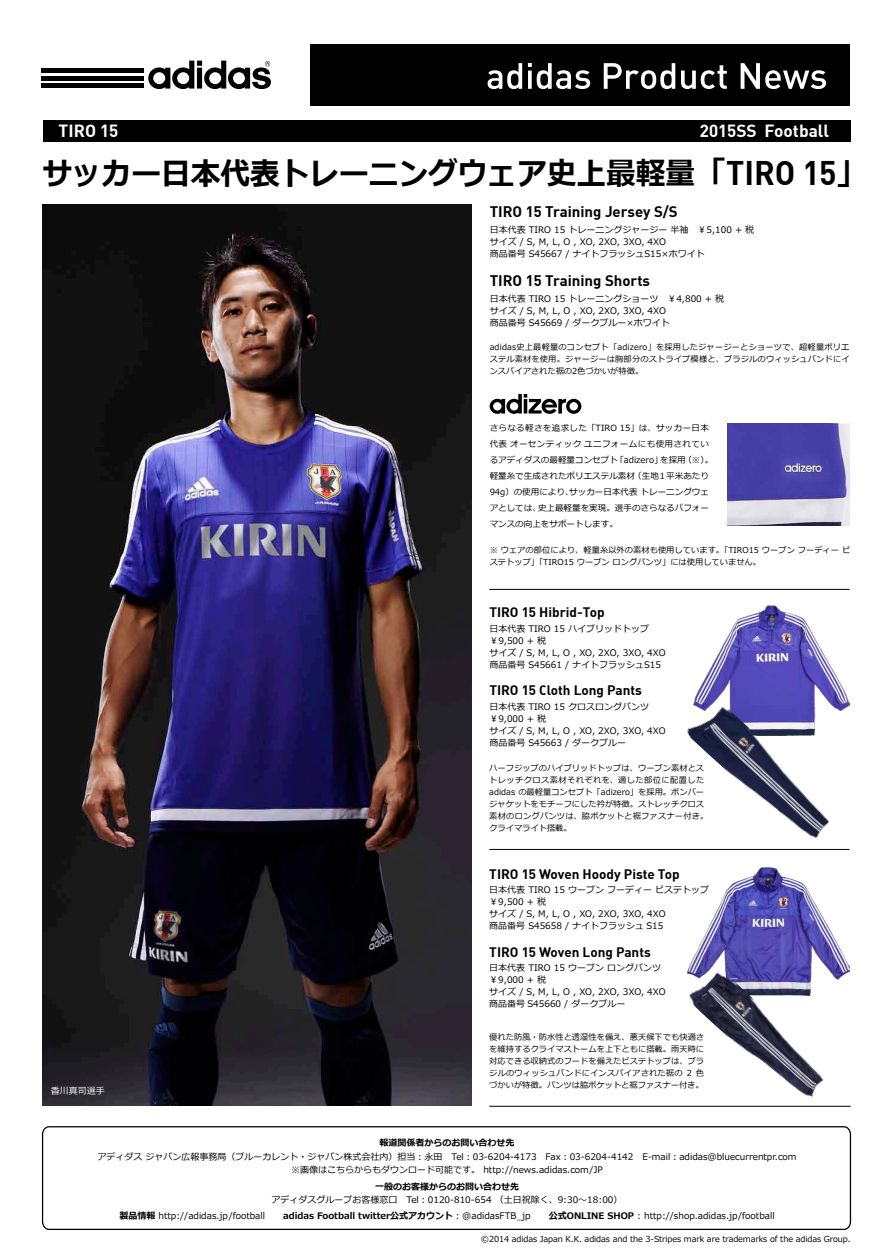
<style>
.page{position:relative;width:888px;height:1260px;background:#fff}
.page>*{position:absolute;margin:0;border:0;box-sizing:border-box;transform-origin:0 0}
.t1{font:700 31.05px "Meiryo";color:#000;scale:.95 1}
.t2{font:700 17.25px "Adi Haus";color:#fff}
.t3{font:700 15px "Adi Haus";color:#000}
.t4{font:700 13.5px "Adi Haus";color:#000}
.t5{font:9px/12px "Meiryo";color:#000}
.t6{font:700 9px "Meiryo";color:#000}
.t7{font:9px "Meiryo";color:#fff}
.t8{font:8.55px/15.9px "Meiryo";color:#000}
.t9{font:8.25px/12px "Meiryo";color:#000;text-align:justify}
.s1{font-size:32.55px}
.s2{font-family:"Adi Haus";font-size:33.45px}
.s3{font-weight:700}
.s4{font-weight:400}
</style>
<div class="page">
<div style="left:310px;top:44px;width:540px;height:61px;background:#000"></div>
<svg style="left:148px;top:61px;width:123px;height:28px"></svg>
<hr style="left:42px;top:69px;width:102px;height:4px;background:#000">
<hr style="left:42px;top:76px;width:102px;height:4px;background:#000">
<hr style="left:42px;top:84px;width:102px;height:4px;background:#000">
<svg style="left:488px;top:63px;width:34px;height:26px"></svg>
<svg style="left:528px;top:63px;width:62px;height:26px"></svg>
<svg style="left:604px;top:63px;width:71px;height:26px"></svg>
<svg style="left:681px;top:65px;width:46px;height:24px"></svg>
<svg style="left:741px;top:63px;width:85px;height:26px"></svg>
<div style="left:43px;top:120px;width:807px;height:21px;background:#000"></div>
<hr style="left:489px;top:1106px;width:362px;height:1px;background:#000">
<svg style="left:41px;top:1126px;width:811px;height:104px"></svg>
<img style="left:43px;top:205px;width:428px;height:901px">
<svg style="left:490px;top:394px;width:91px;height:20px"></svg>
<img style="left:695px;top:606px;width:154px;height:105px">
<img style="left:687px;top:698px;width:153px;height:140px">
<img style="left:690px;top:867px;width:160px;height:113px">
<img style="left:686px;top:965px;width:147px;height:141px">
<hr style="left:489px;top:589px;width:361px;height:1px;background:#000">
<img style="left:727px;top:424px;width:123px;height:102px">
<hr style="left:489px;top:849px;width:361px;height:1px;background:#000">
<p class="t2" style="left:59px;top:119px;width:61px">TIRO 15</p>
<p class="t2" style="left:700px;top:119px;width:131px">2015SS Football</p>
<p class="t1" style="left:43px;top:156px;width:870px">サッカー日本代表トレーニングウェア史上最軽量<span class="s1">「</span><span class="s2">TIRO 15</span><span class="s1">」</span></p>
<p class="t3" style="left:490px;top:202px;width:190px">TIRO 15 Training Jersey S/S</p>
<p class="t5" style="left:490px;top:224px;width:266px">日本代表 TIRO 15 トレーニングジャージー 半袖　￥5,100 + 税サイズ / S, M, L, O , XO, 2XO, 3XO, 4XO<br>商品番号 S45667 / ナイトフラッシュS15×ホワイト</p>
<p class="t3" style="left:490px;top:271px;width:162px">TIRO 15 Training Shorts</p>
<p class="t5" style="left:490px;top:293px;width:236px">日本代表 TIRO 15 トレーニングショーツ　￥4,800 + 税サイズ / S, M, L, O , XO, 2XO, 3XO, 4XO<br>商品番号 S45669 / ダークブルー×ホワイト</p>
<p class="t9" style="left:490px;top:341px;width:361px">adidas史上最軽量のコンセプト「adizero」を採用したジャージーとショーツで、超軽量ポリエステル素材を使用。ジャージーは胸部分のストライプ模様と、ブラジルのウィッシュバンドにインスパイアされた裾の2色づかいが特徴。</p>
<p class="t8" style="left:490px;top:420px;width:225px">さらなる軽さを追求した「TIRO 15」は、サッカー日本代表 オーセンティック ユニフォームにも使用されているアディダスの最軽量コンセプト「adizero」を採用（※）。軽量糸で生成されたポリエステル素材（生地1平米あたり<br>94g）の使用により、サッカー日本代表 トレーニングウェアとしては、史上最軽量を実現。選手のさらなるパフォーマンスの向上をサポートします。</p>
<p class="t9" style="left:490px;top:544px;width:362px">※ ウェアの部位により、軽量糸以外の素材も使用しています。「TIRO15 ウーブン フーディー ピステトップ」「TIRO15 ウーブン ロングパンツ」には使用していません。</p>
<p class="t4" style="left:489px;top:604px;width:117px">TIRO 15 Hibrid-Top</p>
<p class="t5" style="left:489px;top:623px;width:178px">日本代表 TIRO 15 ハイブリッドトップ￥9,500 + 税<br>サイズ / S, M, L, O , XO, 2XO, 3XO, 4XO商品番号 S45661 / ナイトフラッシュS15</p>
<p class="t4" style="left:489px;top:682px;width:154px">TIRO 15 Cloth Long Pants</p>
<p class="t5" style="left:489px;top:701px;width:178px">日本代表 TIRO 15 クロスロングパンツ￥9,000 + 税<br>サイズ / S, M, L, O , XO, 2XO, 3XO, 4XO商品番号 S45663 / ダークブルー</p>
<p class="t7" style="left:51px;top:1085px;width:55px">香川真司選手</p>
<p class="t9" style="left:489px;top:762px;width:221px;text-align:left">ハーフジップのハイブリッドトップは、ウーブン素材とストレッチクロス素材それぞれを、適した部位に配置したadidas の最軽量コンセプト「adizero」を採用。ボンバージャケットをモチーフにした衿が特徴。ストレッチクロス素材のロングパンツは、脇ポケットと裾ファスナー付き。クライマライト搭載。</p>
<p class="t4" style="left:489px;top:865px;width:192px">TIRO 15 Woven Hoody Piste Top</p>
<p class="t5" style="left:489px;top:884px;width:221px">日本代表 TIRO 15 ウーブン フーディー ピステトップ￥9,500 + 税<br>サイズ / S, M, L, O , XO, 2XO, 3XO, 4XO<br>商品番号 S45658 / ナイトフラッシュ S15</p>
<p class="t4" style="left:489px;top:943px;width:163px">TIRO 15 Woven Long Pants</p>
<p class="t5" style="left:489px;top:962px;width:178px">日本代表 TIRO 15 ウーブン ロングパンツ￥9,000 + 税<br>サイズ / S, M, L, O , XO, 2XO, 3XO, 4XO商品番号 S45660 / ダークブルー</p>
<p class="t9" style="left:489px;top:1031px;width:216px">優れた防風・防水性と透湿性を備え、悪天候下でも快適さを維持するクライマストームを上下ともに搭載。雨天時に対応できる収納式のフードを備えたピステトップは、ブラジルのウィッシュバンドにインスパイアされた裾の 2 色づかいが特徴。パンツは脇ポケットと裾ファスナー付き。</p>
<p class="t5" style="left:98px;top:1137px;width:701px;line-height:13.5px;text-align:center"><span class="s3">報道関係者からのお問い合わせ先<br></span>アディダス ジャパン広報事務局（ブルーカレント・ジャパン株式会社内）担当：永田　Tel：03-6204-4173　Fax：03-6204-4142　E-mail：adidas@bluecurrentpr.com ※画像はこちらからもダウンロード可能です。 http://news.adidas.com/JP</p>
<p class="t5" style="left:272px;top:1180px;width:352px;line-height:13.5px;text-align:center"><span class="s3">一般のお客様からのお問い合わせ先<br></span>アディダスグループお客様窓口　Tel：0120-810-654 （土日祝除く、9:30～18:00）</p>
<p class="t9" style="left:481px;top:1233px;width:371px">©2014 adidas Japan K.K. adidas and the 3-Stripes mark are trademarks of the adidas Group.</p>
<p class="t5" style="left:119px;top:1210px;width:147px"><span class="s3">製品情報</span> http://adidas.jp/football</p>
<p class="t6" style="left:283px;top:1210px;width:249px">adidas Football twitter公式アカウント<span class="s4">：@adidasFTB_jp</span></p>
<p class="t5" style="left:549px;top:1210px;width:227px"><span class="s3">公式ONLINE SHOP</span> : http://shop.adidas.jp/football</p>
</div>
